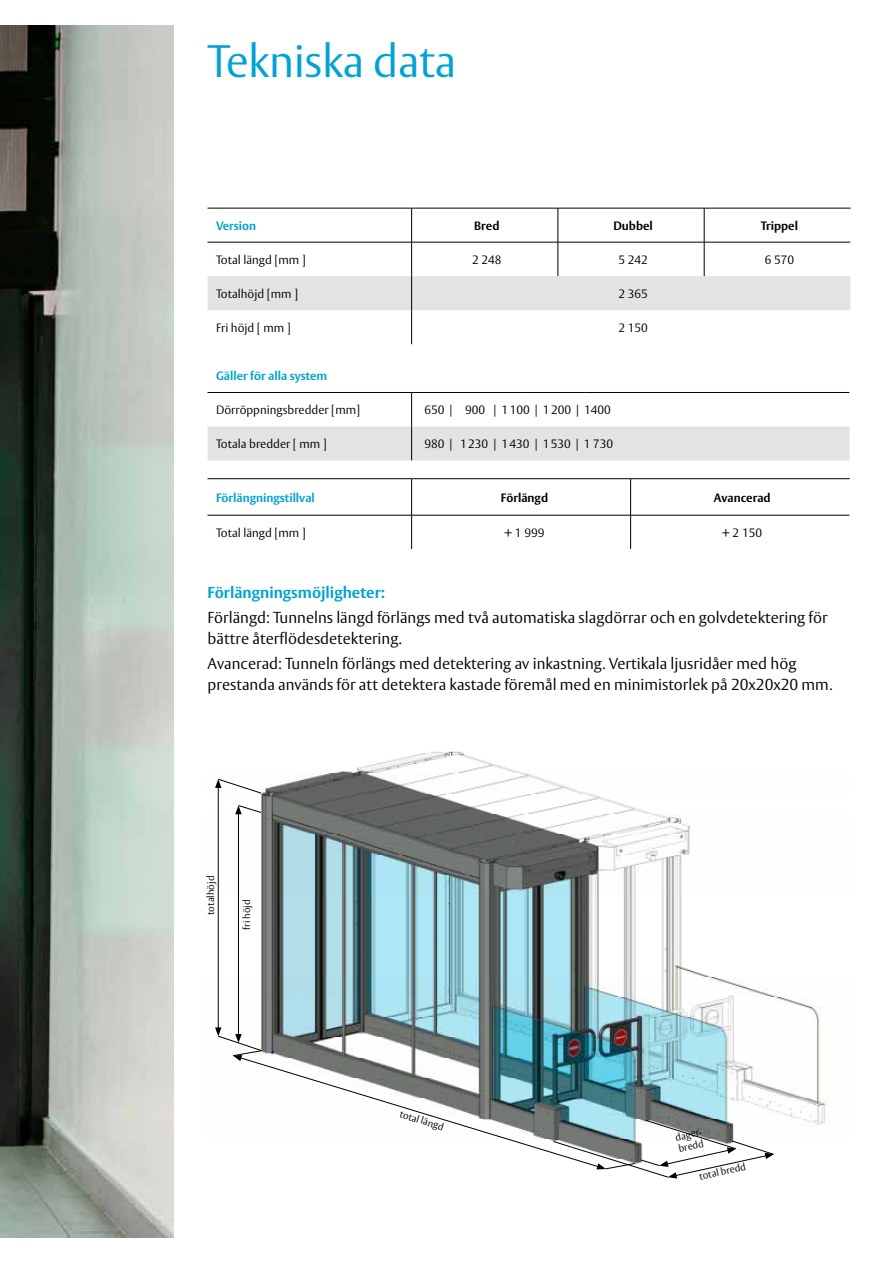
<style>
.page{position:relative;width:893px;height:1263px;background:#fff}
.page>*{position:absolute;margin:0;border:0;box-sizing:border-box;transform-origin:0 0}
.t1{font:300 45px "ASSA Vesta";letter-spacing:-.01em;color:#00a3d1}
.t2{font:300 15.75px/21px "ASSA Vesta";color:#000}
.t3{font:700 15.75px "ASSA Vesta";color:#00a3d1}
.t4{font:300 12px "ASSA Vesta";color:#000}
.t5{font:700 12px "ASSA Vesta";color:#00a3d1}
.t6{font:700 12px "ASSA Vesta";color:#000}
.t7{font:300 9.9px/11.6px "ASSA Vesta";color:#000}
</style>
<div class="page">
<svg style="left:0;top:26px;width:173px;height:1212px;background:#8d968e"></svg>
<svg style="left:207px;top:209px;width:643px;height:135px"></svg>
<div style="left:207px;top:276px;width:643px;height:34px;background:#e3e3e3"></div>
<hr style="left:411px;top:208px;width:1px;height:34px;background:#000">
<hr style="left:558px;top:208px;width:1px;height:34px;background:#000">
<hr style="left:704px;top:208px;width:1px;height:34px;background:#000">
<hr style="left:411px;top:242px;width:1px;height:34px;background:#000">
<hr style="left:558px;top:242px;width:1px;height:34px;background:#000">
<hr style="left:704px;top:242px;width:1px;height:34px;background:#000">
<hr style="left:411px;top:310px;width:1px;height:34px;background:#000">
<hr style="left:207px;top:242px;width:205px;height:1px;background:#000">
<hr style="left:412px;top:242px;width:146px;height:1px;background:#000">
<hr style="left:558px;top:242px;width:146px;height:1px;background:#000">
<hr style="left:704px;top:242px;width:146px;height:1px;background:#000">
<hr style="left:207px;top:208px;width:205px;height:1px;background:#000">
<hr style="left:412px;top:208px;width:146px;height:1px;background:#000">
<hr style="left:558px;top:208px;width:146px;height:1px;background:#000">
<hr style="left:704px;top:208px;width:147px;height:1px;background:#000">
<hr style="left:411px;top:276px;width:1px;height:34px;background:#000">
<svg style="left:207px;top:392px;width:643px;height:68px"></svg>
<hr style="left:411px;top:393px;width:1px;height:33px;background:#000">
<hr style="left:207px;top:392px;width:205px;height:1px;background:#000">
<hr style="left:412px;top:392px;width:62px;height:1px;background:#000">
<hr style="left:474px;top:392px;width:51px;height:1px;background:#000">
<hr style="left:525px;top:392px;width:61px;height:1px;background:#000">
<hr style="left:586px;top:392px;width:263px;height:1px;background:#000">
<hr style="left:411px;top:426px;width:1px;height:34px;background:#000">
<svg style="left:207px;top:479px;width:643px;height:70px"></svg>
<hr style="left:411px;top:479px;width:1px;height:36px;background:#000">
<hr style="left:630px;top:479px;width:1px;height:36px;background:#000">
<hr style="left:411px;top:515px;width:1px;height:34px;background:#000">
<hr style="left:630px;top:515px;width:1px;height:34px;background:#000">
<hr style="left:207px;top:515px;width:205px;height:1px;background:#000">
<hr style="left:412px;top:515px;width:219px;height:1px;background:#000">
<hr style="left:631px;top:515px;width:218px;height:1px;background:#000">
<hr style="left:207px;top:478px;width:205px;height:1px;background:#000">
<hr style="left:412px;top:478px;width:219px;height:1px;background:#000">
<hr style="left:631px;top:478px;width:219px;height:1px;background:#000">
<img style="left:217px;top:751px;width:609px;height:428px">
<hr style="left:218px;top:785px;width:1px;height:245px;background:#000">
<svg style="left:215px;top:779px;width:46px;height:14px"></svg>
<hr style="left:238px;top:812px;width:1px;height:224px;background:#000">
<svg style="left:235px;top:805px;width:26px;height:9px"></svg>
<svg style="left:215px;top:1027px;width:559px;height:151px"></svg>
<h1 class="t1" style="left:207px;top:35px;width:251px">Tekniska data</h1>
<p class="t5" style="left:216px;top:218px;width:42px">Version</p>
<p class="t6" style="left:474px;top:218px;width:27px">Bred</p>
<p class="t6" style="left:613px;top:218px;width:41px">Dubbel</p>
<p class="t6" style="left:761px;top:218px;width:39px">Trippel</p>
<p class="t4" style="left:216px;top:252px;width:91px">Total längd [mm ]</p>
<p class="t4" style="left:472px;top:252px;width:31px">2 248</p>
<p class="t4" style="left:618px;top:252px;width:31px">5 242</p>
<p class="t4" style="left:765px;top:252px;width:31px">6 570</p>
<p class="t4" style="left:216px;top:286px;width:84px">Totalhöjd [mm ]</p>
<p class="t4" style="left:618px;top:286px;width:31px">2 365</p>
<p class="t4" style="left:216px;top:320px;width:76px">Fri höjd [ mm ]</p>
<p class="t4" style="left:618px;top:320px;width:31px">2 150</p>
<p class="t5" style="left:216px;top:368px;width:113px">Gäller för alla system</p>
<p class="t4" style="left:216px;top:403px;width:146px">Dörröppningsbredder [mm]</p>
<p class="t4" style="left:424px;top:403px;width:188px">650 | 900 | 1100 | 1200 | 1400</p>
<p class="t4" style="left:216px;top:437px;width:112px">Totala bredder [ mm ]</p>
<p class="t4" style="left:424px;top:437px;width:190px">980 | 1230 | 1430 | 1530 | 1 730</p>
<p class="t5" style="left:216px;top:490px;width:100px">Förlängningstillval</p>
<p class="t6" style="left:501px;top:490px;width:49px">Förlängd</p>
<p class="t6" style="left:714px;top:490px;width:58px">Avancerad</p>
<p class="t4" style="left:216px;top:525px;width:91px">Total längd [mm ]</p>
<p class="t4" style="left:505px;top:525px;width:41px">+ 1 999</p>
<p class="t4" style="left:722px;top:525px;width:41px">+ 2 150</p>
<p class="t3" style="left:207px;top:582px;width:179px">Förlängningsmöjligheter:</p>
<p class="t2" style="left:207px;top:607px;width:622px">Förlängd: Tunnelns längd förlängs med två automatiska slagdörrar och en golvdetektering för bättre återflödesdetektering.</p>
<p class="t2" style="left:207px;top:654px;width:626px">Avancerad: Tunneln förlängs med detektering av inkastning. Vertikala ljusridåer med hög prestanda används för att detektera kastade föremål med en minimistorlek på 20x20x20 mm.</p>
<p class="t7" style="left:205px;top:915px;width:41px;rotate:-90deg">totalhöjd</p>
<p class="t7" style="left:241px;top:930px;width:32px;rotate:-90deg">fri höjd</p>
<p class="t7" style="left:402px;top:1108px;width:47px;rotate:17deg">total längd</p>
<p class="t7" style="left:674px;top:1132px;width:30px;rotate:-12deg">dager&shy;bredd</p>
<p class="t7" style="left:698px;top:1171px;width:49px;rotate:-12deg">total bredd</p>
</div>
